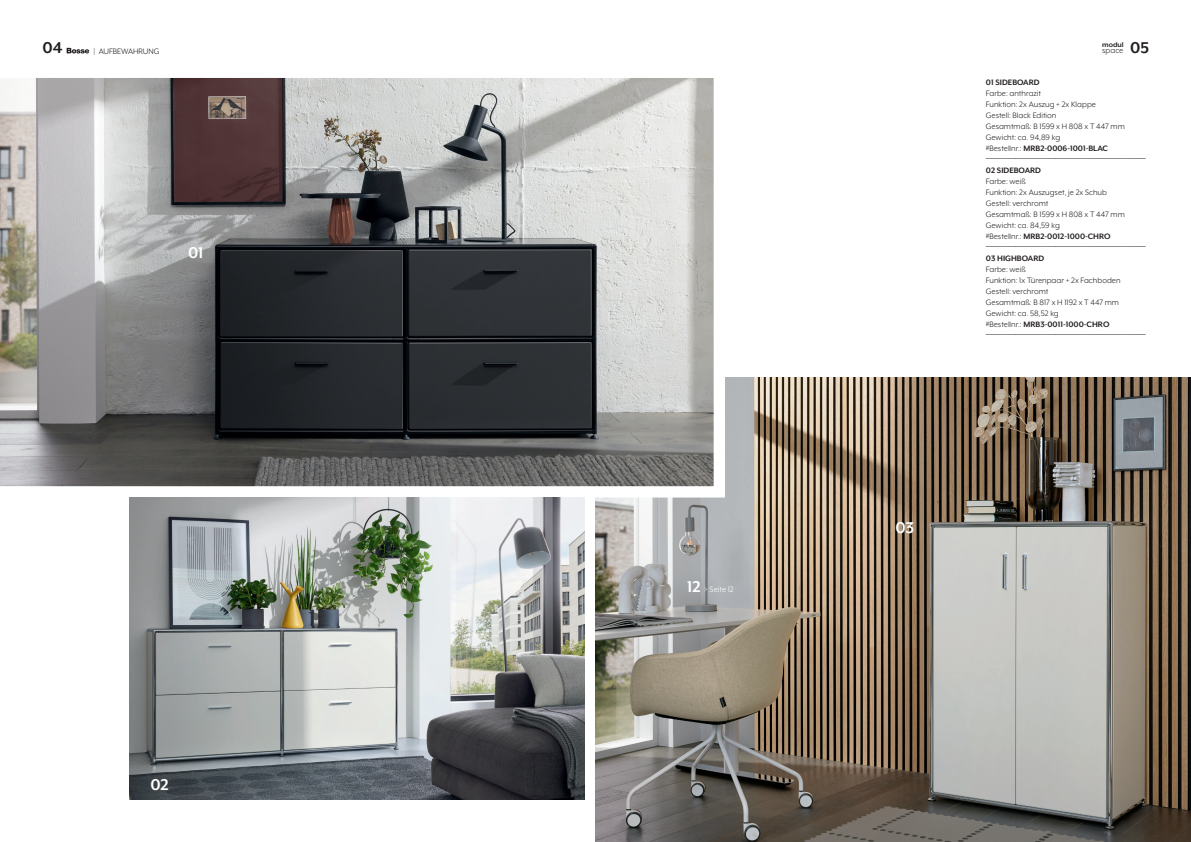
<style>
.page{position:relative;width:1191px;height:842px;background:#fff}
.page>*{position:absolute;margin:0;border:0;box-sizing:border-box;transform-origin:0 0}
.t1{font:700 18px "Mr Eaves XL Mod OT";color:#fff}
.t2{font:700 18px "Mr Eaves XL Mod OT";color:#231f20}
.t3{font:9px/11px "Mr Eaves XL Mod OT";color:#231f20}
.t4{font:9px/12px "Mr Eaves XL Mod OT";color:#231f20}
.t5{font:700 9px "Mr Eaves XL Mod OT";color:#231f20}
.t6{font:9px "Mr Eaves XL Mod OT";color:#fff}
.t7{font:700 8px "Mr Eaves XL Mod OT";color:#231f20}
.s1{font-weight:700;font-size:18px}
.s2{font-weight:700}
</style>
<div class="page">
<svg style="left:67px;top:48px;width:22px;height:6px"></svg>
<img style="left:595px;top:377px;width:596px;height:465px">
<svg style="left:0;top:78px;width:725px;height:419px;background:#838282"></svg>
<img style="left:129px;top:497px;width:455px;height:302px">
<h1 class="t2" style="left:43px;top:38px;width:22px">04</h1>
<h1 class="t2" style="left:1130px;top:38px;width:20px">05</h1>
<p class="t7" style="left:1102px;top:41px;width:23px">modul</p>
<p class="t3" style="left:1102px;top:45px;width:23px">space</p>
<p class="t3" style="left:94px;top:45px;width:67px">| AUFBEWAHRUNG</p>
<p class="t1" style="left:188px;top:242px;width:17px">01</p>
<p class="t1" style="left:150px;top:775px;width:20px">02</p>
<p class="t6" style="left:687px;top:585px;width:48px"><span class="s1">12</span> &gt; Seite 12</p>
<p class="t5" style="left:986px;top:77px;width:55px">01 SIDEBOARD</p>
<p class="t3" style="left:986px;top:88px;width:57px">Farbe: anthrazit</p>
<p class="t3" style="left:986px;top:99px;width:112px">Funktion: 2x Auszug + 2x Klappe</p>
<p class="t3" style="left:986px;top:110px;width:72px">Gestell: Black Edition</p>
<p class="t3" style="left:986px;top:121px;width:140px">Gesamtmaß: B 1599 x H 808 x T 447 mm</p>
<p class="t3" style="left:986px;top:132px;width:124px">Gewicht: ca. 94,89 kg<br>#Bestellnr.: <span class="s2">MRB2-0006-1001-BLAC</span></p>
<p class="t4" style="left:986px;top:152px;width:161px">––––––––––––––––––––––––––––––––––––––––––––<br><span class="s2">02 SIDEBOARD</span></p>
<p class="t3" style="left:986px;top:176px;width:41px">Farbe: weiß</p>
<p class="t3" style="left:986px;top:187px;width:123px">Funktion: 2x Auszugset, je 2x Schub</p>
<p class="t3" style="left:986px;top:198px;width:64px">Gestell: verchromt</p>
<p class="t3" style="left:986px;top:209px;width:140px">Gesamtmaß: B 1599 x H 808 x T 447 mm</p>
<p class="t3" style="left:986px;top:220px;width:126px">Gewicht: ca. 84,59 kg<br>#Bestellnr.: <span class="s2">MRB2-0012-1000-CHRO</span></p>
<p class="t4" style="left:986px;top:240px;width:161px">––––––––––––––––––––––––––––––––––––––––––––<br><span class="s2">03 HIGHBOARD</span></p>
<p class="t3" style="left:986px;top:264px;width:41px">Farbe: weiß</p>
<p class="t3" style="left:986px;top:275px;width:136px">Funktion: 1x Türenpaar + 2x Fachboden</p>
<p class="t3" style="left:986px;top:286px;width:64px">Gestell: verchromt</p>
<p class="t3" style="left:986px;top:297px;width:135px">Gesamtmaß: B 817 x H 1192 x T 447 mm</p>
<p class="t3" style="left:986px;top:308px;width:125px">Gewicht: ca. 58,52 kg<br>#Bestellnr.: <span class="s2">MRB3-0011-1000-CHRO</span></p>
<p class="t4" style="left:986px;top:328px;width:161px">––––––––––––––––––––––––––––––––––––––––––––</p>
<p class="t1" style="left:895px;top:518px;width:20px">03</p>
</div>
